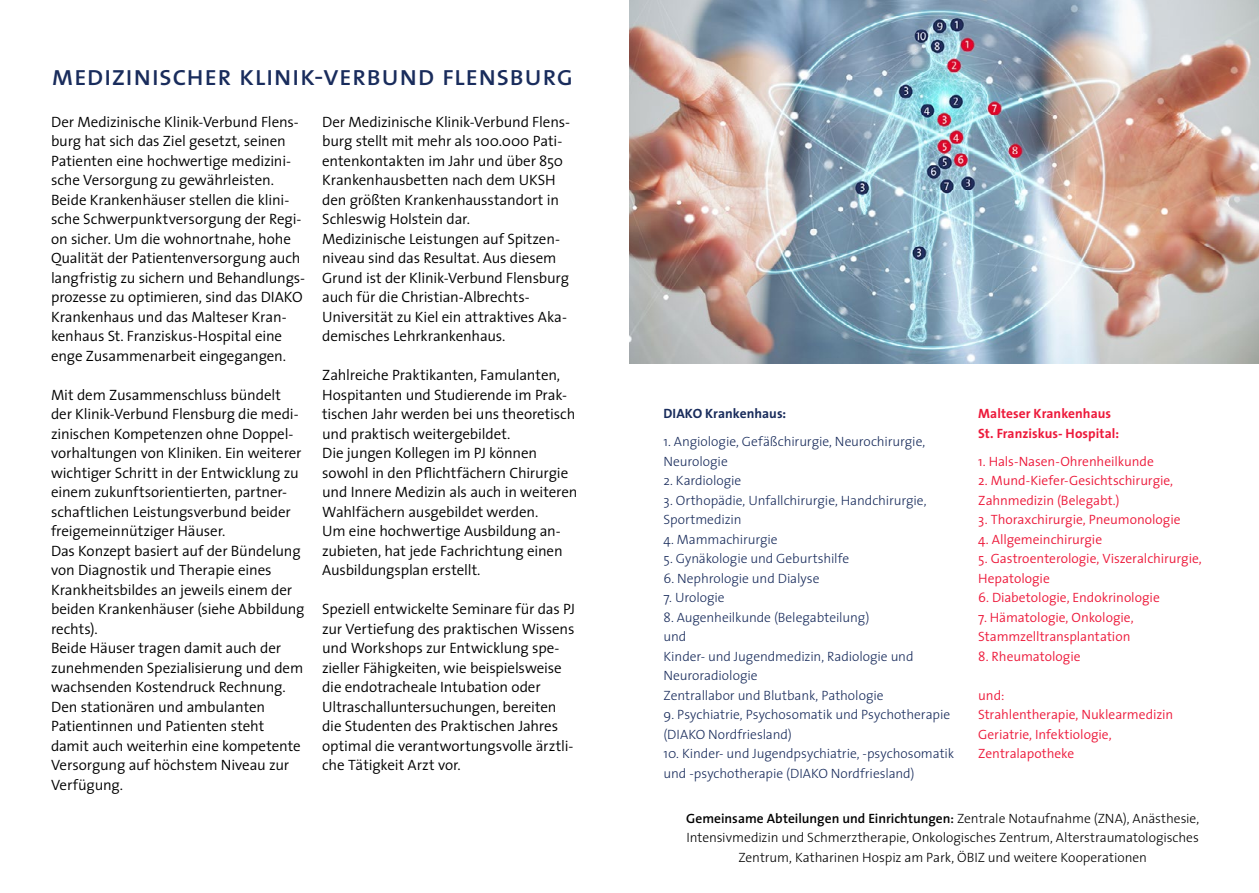
<style>
.page{position:relative;width:1259px;height:893px;background:#fff}
.page>*{position:absolute;margin:0;border:0;box-sizing:border-box;transform-origin:0 0}
.Inhalt_Headline_16pt{font:28.5px "The Sans Regular Caps";letter-spacing:-.005em;color:#192c5c}
.Inhalt_Fliesstext{font:300 15px/19.5px "The Sans";letter-spacing:-.01em;color:#000}
.Adressen_Text{font:300 13.5px/19.5px "The Sans";letter-spacing:-.005em;color:#192c5c}
.Adressen_Text-2{font:300 13.5px/19.5px "The Sans";letter-spacing:-.005em;color:#ed1a3b}
.Adressen_Headline{font:300 13.5px/19.5px "The Sans";letter-spacing:-.005em;color:#000;text-align:center}
.Adressen_Headline-2{font:700 13.5px/19.5px "The Sans";color:#ed1a3b}
.Adressen_Headline-3{font:700 13.5px "The Sans";color:#192c5c}
.s1{font-weight:600}
</style>
<div class="page">
<img style="left:629px;top:0;width:630px;height:364px">
<p class="Inhalt_Headline_16pt" style="left:51px;top:60px;width:524px">medizinischer klinik-verbund flensburg</p>
<p class="Inhalt_Fliesstext" style="left:51px;top:111px;width:249px">Der Medizinische Klinik-Verbund Flens&shy;burg hat sich das Ziel gesetzt, seinen Patienten eine hochwertige medizini&shy;sche Versorgung zu gewährleisten.</p>
<p class="Inhalt_Fliesstext" style="left:51px;top:189px;width:256px">Beide Krankenhäuser stellen die klini&shy;sche Schwerpunktversorgung der Regi&shy;on sicher. Um die wohnortnahe, hohe Qualität der Patientenversorgung auch langfristig zu sichern und Behandlungs&shy;prozesse zu optimieren, sind das DIAKO Krankenhaus und das Malteser Kran&shy;kenhaus St. Franziskus-Hospital eine enge Zusammenarbeit eingegangen.</p>
<p class="Inhalt_Fliesstext" style="left:51px;top:384px;width:252px">Mit dem Zusammenschluss bündelt der Klinik-Verbund Flensburg die medi&shy;zinischen Kompetenzen ohne Doppel&shy;vorhaltungen von Kliniken. Ein weiterer wichtiger Schritt in der Entwicklung zu einem zukunftsorientierten, partner&shy;schaftlichen Leistungsverbund beider freigemeinnütziger Häuser.</p>
<p class="Inhalt_Fliesstext" style="left:51px;top:540px;width:255px">Das Konzept basiert auf der Bündelung von Diagnostik und Therapie eines<br>Krankheitsbildes an jeweils einem der beiden Krankenhäuser (siehe Abbildung rechts).</p>
<p class="Inhalt_Fliesstext" style="left:51px;top:638px;width:254px">Beide Häuser tragen damit auch der zunehmenden Spezialisierung und dem wachsenden Kostendruck Rechnung.<br>Den stationären und ambulanten<br>Patientinnen und Patienten steht damit auch weiterhin eine kompetente<br>Versorgung auf höchstem Niveau zur<br>Verfügung.</p>
<p class="Inhalt_Fliesstext" style="left:322px;top:111px;width:249px">Der Medizinische Klinik-Verbund Flens&shy;burg stellt mit mehr als 100.000 Pati&shy;entenkontakten im Jahr und über 850<br>Krankenhausbetten nach dem UKSH den größten Krankenhausstandort in Schleswig Holstein dar.</p>
<p class="Inhalt_Fliesstext" style="left:322px;top:228px;width:248px">Medizinische Leistungen auf Spitzen&shy;niveau sind das Resultat. Aus diesem Grund ist der Klinik-Verbund Flensburg auch für die Christian-Albrechts-Universität zu Kiel ein attraktives Aka&shy;demisches Lehrkrankenhaus.</p>
<p class="Inhalt_Fliesstext" style="left:322px;top:365px;width:255px">Zahlreiche Praktikanten, Famulanten, Hospitanten und Studierende im Prak&shy;tischen Jahr werden bei uns theoretisch und praktisch weitergebildet.</p>
<p class="Inhalt_Fliesstext" style="left:322px;top:443px;width:257px">Die jungen Kollegen im PJ können sowohl in den Pflichtfächern Chirurgie und Innere Medizin als auch in weiteren Wahlfächern ausgebildet werden.</p>
<p class="Inhalt_Fliesstext" style="left:322px;top:521px;width:242px">Um eine hochwertige Ausbildung an&shy;zubieten, hat jede Fachrichtung einen<br>Ausbildungsplan erstellt.</p>
<p class="Inhalt_Fliesstext" style="left:322px;top:599px;width:254px">Speziell entwickelte Seminare für das PJ zur Vertiefung des praktischen Wissens und Workshops zur Entwicklung spe&shy;zieller Fähigkeiten, wie beispielsweise die endotracheale Intubation oder Ultraschalluntersuchungen, bereiten die Studenten des Praktischen Jahres optimal die verantwortungsvolle ärztli&shy;che Tätigkeit Arzt vor.</p>
<p class="Adressen_Headline-3" style="left:663px;top:402px;width:124px">DIAKO Krankenhaus:</p>
<p class="Adressen_Text" style="left:663px;top:432px;width:263px">1. Angiologie, Gefäßchirurgie, Neurochirurgie,<br>Neurologie</p>
<p class="Adressen_Text" style="left:663px;top:471px;width:79px">2. Kardiologie</p>
<p class="Adressen_Text" style="left:663px;top:490px;width:264px">3. Orthopädie, Unfallchirurgie, Handchirurgie,<br>Sportmedizin</p>
<p class="Adressen_Text" style="left:663px;top:529px;width:116px">4. Mammachirurgie</p>
<p class="Adressen_Text" style="left:663px;top:549px;width:187px">5. Gynäkologie und Geburtshilfe</p>
<p class="Adressen_Text" style="left:663px;top:568px;width:158px">6. Nephrologie und Dialyse</p>
<p class="Adressen_Text" style="left:663px;top:588px;width:63px">7. Urologie</p>
<p class="Adressen_Text" style="left:663px;top:607px;width:207px">8. Augenheilkunde (Belegabteilung)</p>
<p class="Adressen_Text" style="left:663px;top:627px;width:24px">und</p>
<p class="Adressen_Text" style="left:663px;top:646px;width:252px">Kinder- und Jugendmedizin, Radiologie und<br>Neuroradiologie</p>
<p class="Adressen_Text" style="left:663px;top:685px;width:222px">Zentrallabor und Blutbank, Pathologie</p>
<p class="Adressen_Text" style="left:663px;top:705px;width:288px">9. Psychiatrie, Psychosomatik und Psychotherapie (DIAKO Nordfriesland)</p>
<p class="Adressen_Text" style="left:663px;top:744px;width:292px">10. Kinder- und Jugendpsychiatrie, -psychosomatik und -psychotherapie (DIAKO Nordfriesland)</p>
<p class="Adressen_Headline-2" style="left:978px;top:404px;width:142px">Malteser Krankenhaus<br>St. Franziskus- Hospital:</p>
<p class="Adressen_Text-2" style="left:978px;top:451px;width:177px">1. Hals-Nasen-Ohrenheilkunde</p>
<p class="Adressen_Text-2" style="left:978px;top:471px;width:196px">2. Mund-Kiefer-Gesichtschirurgie,<br>Zahnmedizin (Belegabt.)</p>
<p class="Adressen_Text-2" style="left:978px;top:510px;width:204px">3. Thoraxchirurgie, Pneumonologie</p>
<p class="Adressen_Text-2" style="left:978px;top:529px;width:125px">4. Allgemeinchirurgie</p>
<p class="Adressen_Text-2" style="left:978px;top:549px;width:225px">5. Gastroenterologie, Viszeralchirurgie,<br>Hepatologie</p>
<p class="Adressen_Text-2" style="left:978px;top:588px;width:183px">6. Diabetologie, Endokrinologie</p>
<p class="Adressen_Text-2" style="left:978px;top:607px;width:157px">7. Hämatologie, Onkologie,<br>Stammzelltransplantation</p>
<p class="Adressen_Text-2" style="left:978px;top:646px;width:104px">8. Rheumatologie</p>
<p class="Adressen_Text-2" style="left:978px;top:685px;width:28px">und:</p>
<p class="Adressen_Text-2" style="left:978px;top:705px;width:197px">Strahlentherapie, Nuklearmedizin</p>
<p class="Adressen_Text-2" style="left:978px;top:724px;width:135px">Geriatrie, Infektiologie,<br>Zentralapotheke</p>
<p class="Adressen_Headline" style="left:686px;top:808px;width:514px"><span class="s1">Gemeinsame Abteilungen und Einrichtungen:</span> Zentrale Notaufnahme (ZNA), Anästhesie,<br>Intensivmedizin und Schmerztherapie, Onkologisches Zentrum, Alterstraumatologisches<br>Zentrum, Katharinen Hospiz am Park, ÖBIZ und weitere Kooperationen</p>
</div>
